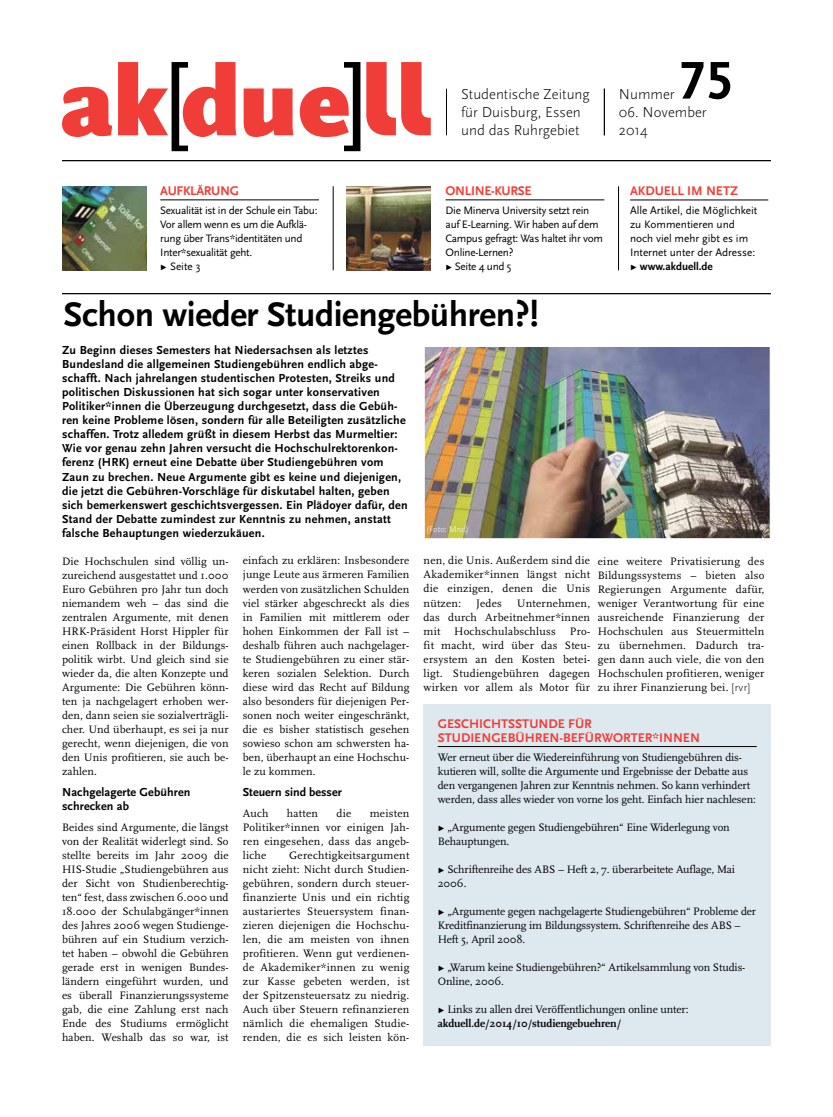
<style>
.page{position:relative;width:833px;height:1117px;background:#fff}
.page>*{position:absolute;margin:0;border:0;box-sizing:border-box;transform-origin:0 0}
.t1{font:700 55.25px "Scala Sans Caps";color:#000}
.t2{font:700 35.62px "Scala Sans";letter-spacing:-.01em;color:#000}
.t3{font:300 15px/18.4px "Scala Sans";color:#000}
.t4{font:700 13.12px/14px "Scala Sans Caps";color:#f13d37}
.t5{font:700 13.12px "Scala Sans Caps";letter-spacing:-.025em;color:#f13d37}
.t6{font:700 12.12px/14px "Scala Sans";letter-spacing:.02em;color:#000}
.t7{font:700 12.12px "Scala Sans";color:#000}
.t8{font:11.25px/14px "Scala";letter-spacing:-.01em;color:#000;text-align:justify}
.t9{font:11.25px/14px "Scala Sans";letter-spacing:-.025em;color:#000}
.t10{font:11.25px/14px "Scala Sans";color:#000}
.t11{font:300 8.75px "Scala Sans";color:#fff}
.s1{font-weight:700}
.s2{font-family:"Scala Sans";font-weight:300}
.s3{font-family:"Scala Sans"}
</style>
<div class="page">
<hr style="left:62px;top:293px;width:709px;height:1px;background:#000">
<hr style="left:618px;top:186px;width:1px;height:84px;background:#000">
<hr style="left:62px;top:160px;width:709px;height:1px;background:#000">
<hr style="left:333px;top:186px;width:1px;height:84px;background:#000">
<hr style="left:604px;top:89px;width:1px;height:46px;background:#000">
<hr style="left:446px;top:89px;width:1px;height:46px;background:#000">
<svg style="left:366px;top:62px;width:65px;height:73px"></svg>
<svg style="left:62px;top:62px;width:298px;height:89px"></svg>
<img style="left:425px;top:347px;width:344px;height:190px">
<div style="left:423px;top:345px;width:348px;height:194px;border:1px solid #fff"></div>
<hr style="left:160px;top:199px;width:159px;height:1px;background:#000">
<hr style="left:445px;top:199px;width:159px;height:1px;background:#000">
<img style="left:62px;top:186px;width:84px;height:84px">
<img style="left:347px;top:186px;width:84px;height:84px">
<hr style="left:630px;top:200px;width:138px;height:1px;background:#000">
<div style="left:423px;top:704px;width:348px;height:341px;background:#dde9ef"></div>
<hr style="left:438px;top:746px;width:318px;height:1px;background:#000">
<h3 class="t3" style="left:461px;top:85px;width:130px">Studentische Zeitung für Duisburg, Essen und das Ruhrgebiet</h3>
<h1 class="t1" style="left:678px;top:50px;width:57px">75</h1>
<h3 class="t3" style="left:619px;top:103px;width:89px">06. November<br>2014</h3>
<h3 class="t3" style="left:619px;top:85px;width:57px">Nummer</h3>
<p class="t5" style="left:160px;top:183px;width:80px">AUFKLÄRUNG</p>
<p class="t9" style="left:160px;top:204px;width:159px">Sexualität ist in der Schule ein Tabu:<br>Vor allem wenn es um die Aufklä&shy;rung über Trans*identitäten und<br>Inter*sexualität geht.<br>Ω Seite 3</p>
<p class="t5" style="left:445px;top:183px;width:87px">ONLINE-KURSE</p>
<p class="t9" style="left:445px;top:204px;width:159px">Die Minerva University setzt rein auf E-Learning. Wir haben auf dem<br>Campus gefragt: Was haltet ihr vom<br>Online-Lernen?<br>Ω Seite 4 und 5</p>
<h2 class="t2" style="left:63px;top:295px;width:477px">Schon wieder Studiengebühren?!</h2>
<p class="t6" style="left:62px;top:344px;width:347px">Zu Beginn dieses Semesters hat Niedersachsen als letztes Bundesland die allgemeinen Studiengebühren endlich abge&shy;schafft. Nach jahrelangen studentischen Protesten, Streiks und politischen Diskussionen hat sich sogar unter konservativen Politiker*innen die Überzeugung durchgesetzt, dass die Gebüh&shy;ren keine Probleme lösen, sondern für alle Beteiligten zusätzliche schaffen. Trotz alledem grüßt in diesem Herbst das Murmeltier:<br>Wie vor genau zehn Jahren versucht die Hochschulrektorenkon&shy;ferenz (HRK) erneut eine Debatte über Studiengebühren vom Zaun zu brechen. Neue Argumente gibt es keine und diejenigen, die jetzt die Gebühren-Vorschläge für diskutabel halten, geben sich bemerkenswert geschichtsvergessen. Ein Plädoyer dafür, den Stand der Debatte zumindest zur Kenntnis zu nehmen, anstatt falsche Behauptungen wiederzukäuen.</p>
<p class="t11" style="left:426px;top:524px;width:44px">(Foto: Mnd)</p>
<p class="t4" style="left:630px;top:184px;width:109px">AKDUELL IM NETZ</p>
<p class="t10" style="left:630px;top:204px;width:129px">Alle Artikel, die Möglichkeit zu Kommentieren und noch viel mehr gibt es im<br>Internet unter der Adresse:<br>Ω <span class="s1">www.akduell.de</span></p>
<p class="t8" style="left:62px;top:554px;width:168px">Die Hochschulen sind völlig un&shy;zureichend ausgestattet und 1.000<br>Euro Gebühren pro Jahr tun doch niemandem weh – das sind die zentralen Argumente, mit denen HRK-Präsident Horst Hippler für einen Rollback in der Bildungs&shy;politik wirbt. Und gleich sind sie wieder da, die alten Konzepte und Argumente: Die Gebühren könn&shy;ten ja nachgelagert erhoben wer&shy;den, dann seien sie sozialverträgli&shy;cher. Und überhaupt, es sei ja nur gerecht, wenn diejenigen, die von den Unis profitieren, sie auch be&shy;zahlen.</p>
<p class="t6" style="left:62px;top:785px;width:130px">Nachgelagerte Gebühren schrecken ab</p>
<p class="t8" style="left:62px;top:820px;width:168px">Beides sind Argumente, die längst von der Realität widerlegt sind. So stellte bereits im Jahr 2009 die HIS-Studie „Studiengebühren aus der Sicht von Studienberechtig&shy;ten“ fest, dass zwischen 6.000 und 18.000 der Schulabgänger*innen des Jahres 2006 wegen Studienge&shy;bühren auf ein Studium verzich&shy;tet haben – obwohl die Gebühren gerade erst in wenigen Bundes&shy;ländern eingeführt wurden, und es überall Finanzierungssysteme gab, die eine Zahlung erst nach Ende des Studiums ermöglicht haben. Weshalb das so war, ist</p>
<p class="t8" style="left:243px;top:554px;width:168px">einfach zu erklären: Insbesondere junge Leute aus ärmeren Familien werden von zusätzlichen Schulden viel stärker abgeschreckt als dies in Familien mit mittlerem oder hohen Einkommen der Fall ist – deshalb führen auch nachgelager&shy;te Studiengebühren zu einer stär&shy;keren sozialen Selektion. Durch diese wird das Recht auf Bildung also besonders für diejenigen Per&shy;sonen noch weiter eingeschränkt, die es bisher statistisch gesehen sowieso schon am schwersten ha&shy;ben, überhaupt an eine Hochschu&shy;le zu kommen.</p>
<p class="t7" style="left:243px;top:785px;width:100px">Steuern sind besser</p>
<p class="t8" style="left:243px;top:806px;width:27px">Auch</p>
<p class="t8" style="left:287px;top:806px;width:33px">hatten</p>
<p class="t8" style="left:336px;top:806px;width:16px">die</p>
<p class="t8" style="left:243px;top:806px;width:168px;text-indent:127px">meisten Politiker*innen vor einigen Jah&shy;ren eingesehen, dass das angeb&shy;liche</p>
<p class="t8" style="left:243px;top:848px;width:168px;text-indent:46px">Gerechtigkeitsargument nicht zieht: Nicht durch Studien&shy;gebühren, sondern durch steuer&shy;finanzierte Unis und ein richtig austariertes Steuersystem finan&shy;zieren diejenigen die Hochschu&shy;len, die am meisten von ihnen profitieren. Wenn gut verdienen&shy;de Akademiker*innen zu wenig zur Kasse gebeten werden, ist der Spitzensteuersatz zu niedrig.<br>Auch über Steuern refinanzieren nämlich die ehemaligen Studie&shy;renden, die es sich leisten kön-</p>
<p class="t8" style="left:423px;top:554px;width:168px">nen, die Unis. Außerdem sind die Akademiker*innen längst nicht die einzigen, denen die Unis nützen:</p>
<p class="t8" style="left:598px;top:554px;width:168px">eine weitere Privatisierung des Bildungssystems – bieten also Regierungen Argumente dafür, weniger Verantwortung für eine ausreichende Finanzierung der Hochschulen aus Steuermitteln zu übernehmen. Dadurch tra&shy;gen dann auch viele, die von den Hochschulen profitieren, weniger zu ihrer Finanzierung bei. <span class="s2">[rvr]</span></p>
<p class="t8" style="left:423px;top:596px;width:168px;text-indent:93px">Unternehmen, das durch Arbeitnehmer*innen mit Hochschulabschluss Pro&shy;fit macht, wird über das Steu&shy;ersystem an den Kosten betei&shy;ligt. Studiengebühren dagegen wirken vor allem als Motor für</p>
<p class="t8" style="left:476px;top:596px;width:27px">Jedes</p>
<p class="t4" style="left:438px;top:716px;width:264px">GESCHICHTSSTUNDE FÜR<br>STUDIENGEBÜHREN-BEFÜRWORTER*INNEN</p>
<p class="t8" style="left:438px;top:750px;width:320px;text-align:left">Wer erneut über die Wiedereinführung von Studiengebühren dis&shy;kutieren will, sollte die Argumente und Ergebnisse der Debatte aus den vergangenen Jahren zur Kenntnis nehmen. So kann verhindert werden, dass alles wieder von vorne los geht. Einfach hier nachlesen:</p>
<p class="t8" style="left:438px;top:820px;width:293px"><span class="s3">Ω</span> „Argumente gegen Studiengebühren“ Eine Widerlegung von<br>Behauptungen.</p>
<p class="t8" style="left:438px;top:862px;width:299px"><span class="s3">Ω</span> Schriftenreihe des ABS – Heft 2, 7. überarbeitete Auflage, Mai<br>2006.</p>
<p class="t8" style="left:438px;top:904px;width:320px;text-align:left"><span class="s3">Ω</span> „Argumente gegen nachgelagerte Studiengebühren“ Probleme der<br>Kreditfinanzierung im Bildungssystem. Schriftenreihe des ABS –<br>Heft 5, April 2008.</p>
<p class="t8" style="left:438px;top:960px;width:309px"><span class="s3">Ω</span> „Warum keine Studiengebühren?“ Artikelsammlung von Studis-<br>Online, 2006.</p>
<p class="t8" style="left:438px;top:1002px;width:252px"><span class="s3">Ω</span> Links zu allen drei Veröffentlichungen online unter: <span class="s1">akduell.de/2014/10/studiengebuehren/</span></p>
</div>
